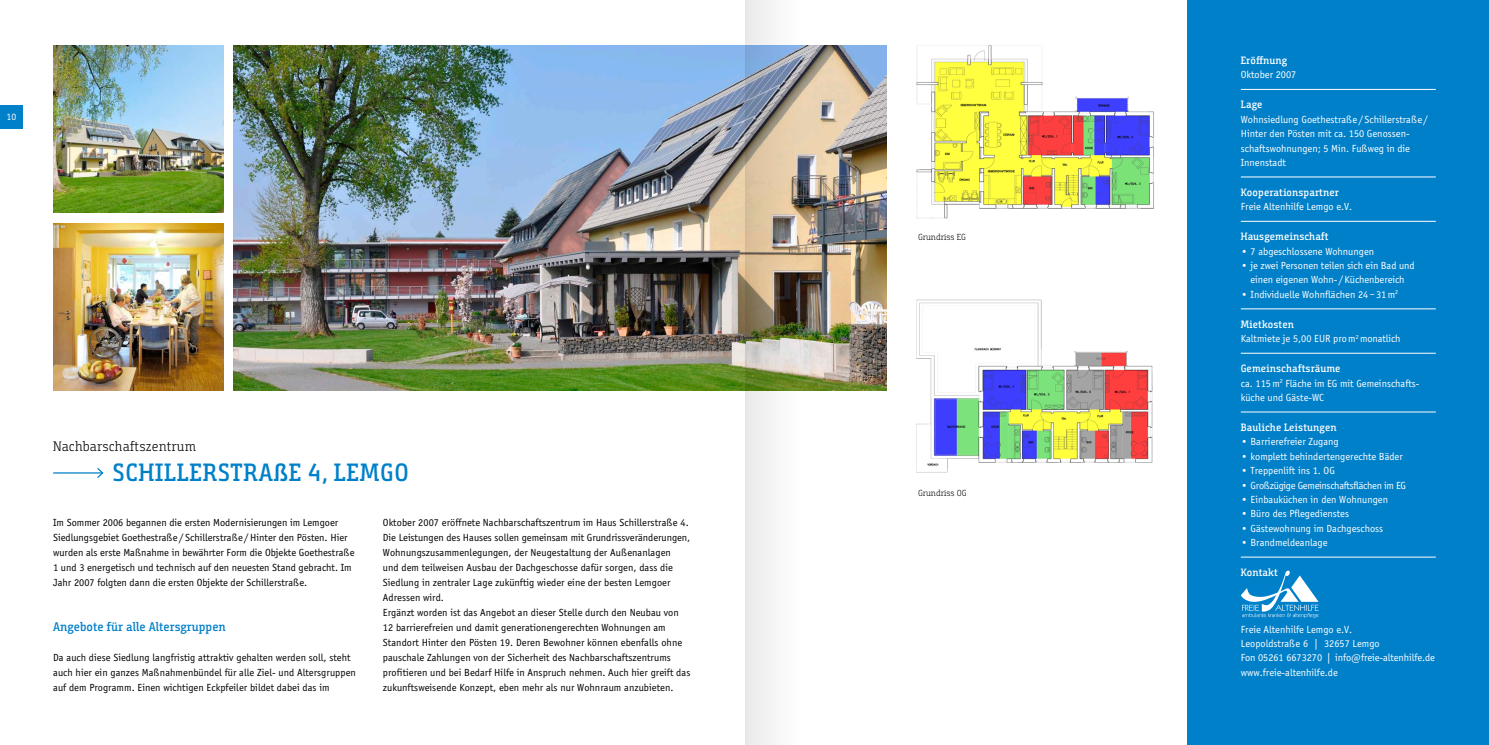
<style>
.page{position:relative;width:1489px;height:745px;background:#fff}
.page>*{position:absolute;margin:0;border:0;box-sizing:border-box;transform-origin:0 0}
.t1{font:600 25px "Bunday Slab Pro";letter-spacing:.03em;color:#0080c9}
.t2{font:300 13.75px "Bunday Slab Pro";letter-spacing:.01em;color:#000}
.t3{font:600 12.5px "Bunday Slab Pro";color:#0080c9}
.t4{font:10.62px/15px "Officina Sans OT";letter-spacing:.005em;color:#000}
.t5{font:10.62px/14.4px "Officina Sans OT";color:#fff}
.t6{font:600 10.62px "Bunday Slab Pro";letter-spacing:.01em;color:#fff}
.t7{font:10.62px "Officina Sans OT";letter-spacing:-.025em;color:#fff}
.t8{font:10px "Officina Sans OT";color:#fff}
.t9{font:300 8.75px "Bunday Slab Pro";color:#000}
.s1{font-size:26.25px}
</style>
<div class="page">
<div style="left:1187px;top:0;width:301px;height:744px;background:#0080c9"></div>
<img style="left:233px;top:45px;width:653px;height:345px">
<img style="left:53px;top:45px;width:170px;height:167px">
<img style="left:53px;top:223px;width:170px;height:167px">
<hr style="left:1240px;top:89px;width:195px;height:1px;background:#fff">
<hr style="left:1240px;top:177px;width:195px;height:1px;background:#fff">
<hr style="left:1240px;top:221px;width:195px;height:1px;background:#fff">
<hr style="left:1240px;top:308px;width:195px;height:1px;background:#fff">
<hr style="left:1240px;top:353px;width:195px;height:1px;background:#fff">
<hr style="left:1240px;top:411px;width:195px;height:1px;background:#fff">
<hr style="left:1240px;top:556px;width:195px;height:1px;background:#fff">
<svg style="left:1241px;top:570px;width:77px;height:47px"></svg>
<hr style="left:53px;top:472px;width:50px;height:1px;background:#0080c9">
<svg style="left:96px;top:468px;width:8px;height:10px"></svg>
<img style="left:916px;top:45px;width:238px;height:174px">
<img style="left:916px;top:299px;width:237px;height:174px">
<div style="left:0;top:105px;width:23px;height:23px;background:#0080c9"></div>
<img style="left:745px;top:0;width:55px;height:744px">
<p class="t8" style="left:7px;top:110px;width:11px">10</p>
<p class="t2" style="left:53px;top:437px;width:144px">Nachbarschaftszentrum</p>
<h1 class="t1" style="left:113px;top:456px;width:298px">Schillerstra<span class="s1">ß</span>e 4, Lemgo</h1>
<p class="t4" style="left:53px;top:514px;width:303px">Im Sommer 2006 begannen die ersten Modernisierungen im Lemgoer Siedlungsgebiet Goethestraße / Schillerstraße /Hinter den Pösten. Hier wurden als erste Maßnahme in bewährter Form die Objekte Goethestraße 1 und 3 energetisch und technisch auf den neuesten Stand gebracht. Im Jahr 2007 folgten dann die ersten Objekte der Schillerstraße.</p>
<p class="t3" style="left:53px;top:618px;width:174px">Angebote für alle Altersgruppen</p>
<p class="t4" style="left:53px;top:649px;width:304px">Da auch diese Siedlung langfristig attraktiv gehalten werden soll, steht auch hier ein ganzes Maßnahmenbündel für alle Ziel- und Altersgruppen auf dem Programm. Einen wichtigen Eckpfeiler bildet dabei das im</p>
<p class="t4" style="left:383px;top:514px;width:309px">Oktober 2007 eröffnete Nachbarschaftszentrum im Haus Schillerstraße 4.<br>Die Leistungen des Hauses sollen gemeinsam mit Grundrissveränderungen, Wohnungszusammenlegungen, der Neugestaltung der Außenanlagen<br>und dem teilweisen Ausbau der Dachgeschosse dafür sorgen, dass die Siedlung in zentraler Lage zukünftig wieder eine der besten Lemgoer Adressen wird.<br>Ergänzt worden ist das Angebot an dieser Stelle durch den Neubau von 12 barrierefreien und damit generationengerechten Wohnungen am Standort Hinter den Pösten 19. Deren Bewohner können ebenfalls ohne pauschale Zahlungen von der Sicherheit des Nachbarschaftszentrums profitieren und bei Bedarf Hilfe in Anspruch nehmen. Auch hier greift das zukunftsweisende Konzept, eben mehr als nur Wohnraum anzubieten.</p>
<p class="t9" style="left:918px;top:232px;width:49px">Grundriss EG</p>
<p class="t9" style="left:918px;top:487px;width:50px">Grundriss OG</p>
<p class="t6" style="left:1240px;top:54px;width:48px">Eröffnung</p>
<p class="t5" style="left:1240px;top:68px;width:57px">Oktober 2007</p>
<p class="t6" style="left:1240px;top:98px;width:23px">Lage</p>
<p class="t5" style="left:1240px;top:112px;width:189px">Wohnsiedlung Goethestraße / Schillerstraße / Hinter den Pösten mit ca. 150 Genossen&shy;schaftswohnungen; 5 Min. Fußweg in die Innenstadt</p>
<p class="t6" style="left:1240px;top:186px;width:100px">Kooperationspartner</p>
<p class="t5" style="left:1240px;top:200px;width:113px">Freie Altenhilfe Lemgo e.V.</p>
<p class="t6" style="left:1240px;top:230px;width:89px">Hausgemeinschaft</p>
<p class="t5" style="left:1240px;top:244px;width:135px">• 7 abgeschlossene Wohnungen</p>
<p class="t5" style="left:1240px;top:258px;width:175px;text-align:center">• je zwei Personen teilen sich ein Bad und einen eigenen Wohn- /Küchenbereich</p>
<p class="t5" style="left:1240px;top:287px;width:159px">• Individuelle Wohnflächen 24 – 31m<sup>2</sup></p>
<p class="t6" style="left:1240px;top:317px;width:55px">Mietkosten</p>
<p class="t5" style="left:1240px;top:331px;width:161px">Kaltmiete je 5,00 EUR prom<sup>2</sup> monatlich</p>
<p class="t6" style="left:1240px;top:362px;width:101px">Gemeinschaftsräume</p>
<p class="t5" style="left:1240px;top:376px;width:180px">ca. 115m<sup>2</sup> Fläche im EG mit Gemeinschafts&shy;küche und Gäste-WC</p>
<p class="t6" style="left:1240px;top:420px;width:97px">Bauliche Leistungen</p>
<p class="t5" style="left:1240px;top:434px;width:99px">• Barrierefreier Zugang</p>
<p class="t5" style="left:1240px;top:449px;width:163px">• komplett behindertengerechte Bäder</p>
<p class="t5" style="left:1240px;top:463px;width:96px">• Treppenlift ins 1. OG</p>
<p class="t7" style="left:1240px;top:479px;width:167px">• Großzügige Gemeinschaftsflächen im EG</p>
<p class="t5" style="left:1240px;top:492px;width:149px">• Einbauküchen in den Wohnungen</p>
<p class="t5" style="left:1240px;top:506px;width:110px">• Büro des Pflegedienstes</p>
<p class="t5" style="left:1240px;top:521px;width:144px">• Gästewohnung im Dachgeschoss</p>
<p class="t5" style="left:1240px;top:535px;width:88px">• Brandmeldeanlage</p>
<p class="t6" style="left:1240px;top:565px;width:39px">Kontakt</p>
<p class="t5" style="left:1240px;top:621px;width:196px">Freie Altenhilfe Lemgo e.V.<br>Leopoldstraße 6 | 32657 Lemgo<br>Fon 05261 6673270 | info@freie-altenhilfe.de www.freie-altenhilfe.de</p>
</div>
